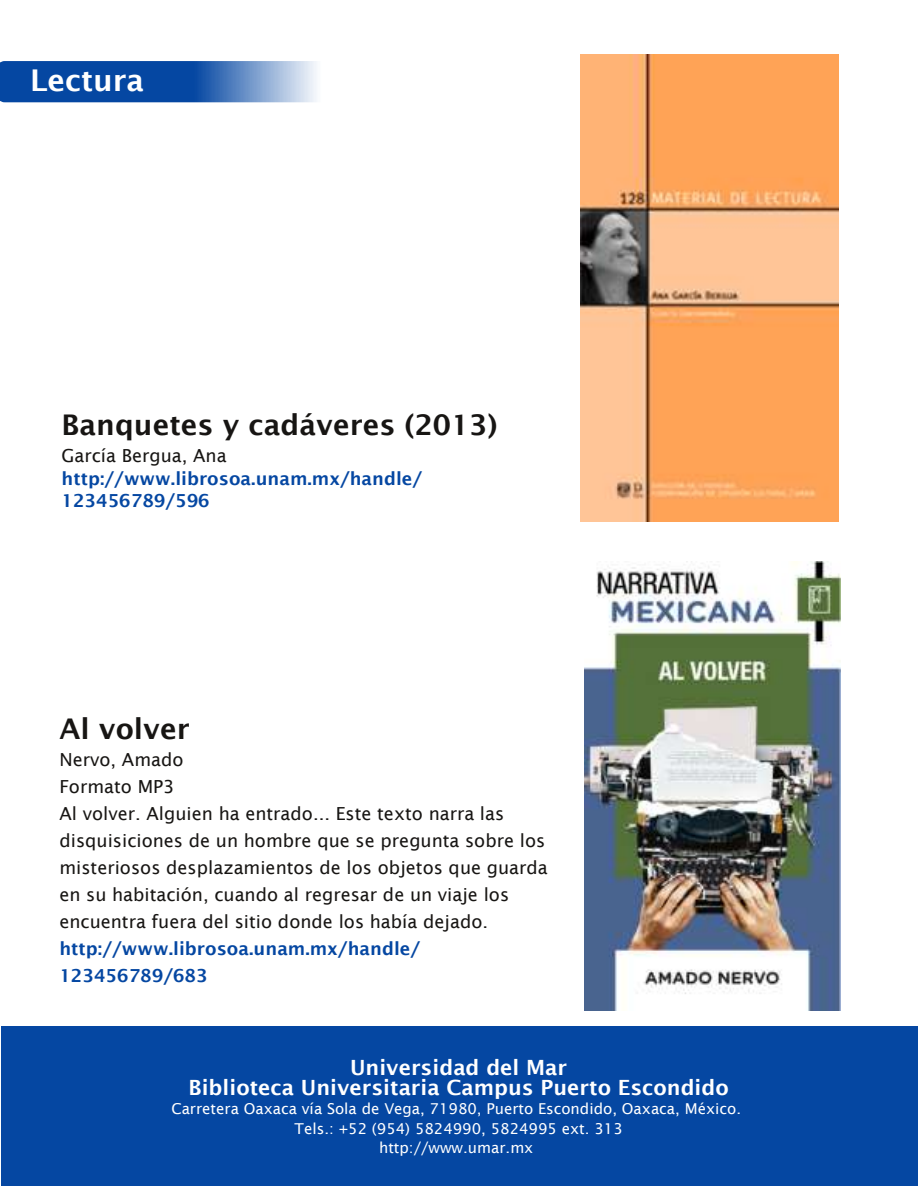
<style>
.page{position:relative;width:918px;height:1188px;background:#fff}
.page>*{position:absolute;margin:0;border:0;box-sizing:border-box;transform-origin:0 0}
.t1{font:600 30px "Lucida Sans";color:#fff}
.t2{font:600 28.5px "Lucida Sans";color:#171513}
.t3{font:600 21px/19.5px "Lucida Sans";color:#fff;text-align:center}
.t4{font:18px/27px "Lucida Sans";color:#171513}
.t5{font:600 18px/27px "Lucida Sans";letter-spacing:.005em;color:#0547a2}
.t6{font:15px/19.5px "Lucida Sans";color:#fff;text-align:center}
</style>
<div class="page">
<div style="left:1px;top:1026px;width:917px;height:160px;background:#0547a2"></div>
<svg style="left:0;top:61px;width:317px;height:41px;background:#3369b3"></svg>
<img style="left:585px;top:562px;width:256px;height:449px">
<img style="left:581px;top:54px;width:258px;height:468px">
<h1 class="t1" style="left:30px;top:62px;width:115px">Lectura</h1>
<h2 class="t2" style="left:61px;top:408px;width:437px">Banquetes y cadáveres (2013)</h2>
<p class="t4" style="left:61px;top:442px;width:167px">García Bergua, Ana</p>
<p class="t5" style="left:61px;top:467px;width:362px;line-height:22.5px">http://www.librosoa.unam.mx/handle/<br>123456789/596</p>
<h2 class="t2" style="left:59px;top:712px;width:132px">Al volver</h2>
<p class="t4" style="left:59px;top:746px;width:490px">Nervo, Amado<br>Formato MP3<br>Al volver. Alguien ha entrado... Este texto narra las disquisiciones de un hombre que se pregunta sobre los misteriosos desplazamientos de los objetos que guarda en su habitación, cuando al regresar de un viaje los encuentra fuera del sitio donde los había dejado.</p>
<p class="t5" style="left:59px;top:935px;width:362px">http://www.librosoa.unam.mx/handle/<br>123456789/683</p>
<p class="t3" style="left:189px;top:1057px;width:542px">Universidad del Mar<br>Biblioteca Universitaria Campus Puerto Escondido</p>
<p class="t6" style="left:171px;top:1099px;width:571px">Carretera Oaxaca vía Sola de Vega, 71980, Puerto Escondido, Oaxaca, México.<br>Tels.: +52 (954) 5824990, 5824995 ext. 313<br>http://www.umar.mx</p>
</div>
